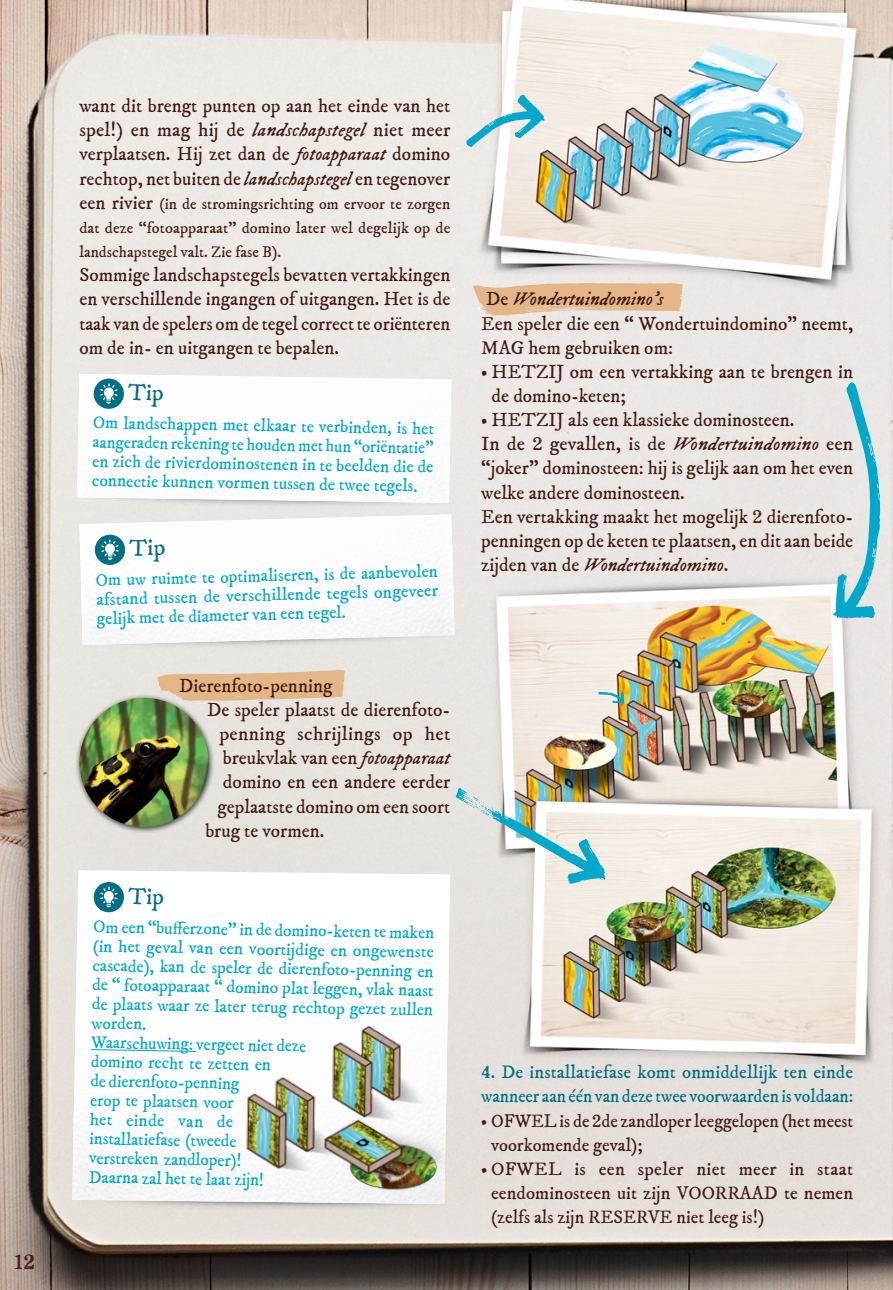
<style>
.page{position:relative;width:893px;height:1290px;background:#fff}
.page>*{position:absolute;margin:0;border:0;box-sizing:border-box;transform-origin:0 0}
.t1{font:500 21px "Appareo";color:#411a15}
.TXT_courant{font:19.25px/24.2px "IM FELL DW Pica PRO Roman";color:#411a15;text-align:justify}
.TXT_courant-2{font:19.25px "IM FELL DW Pica PRO Italic";color:#411a15}
.TXT_courant-3{font:18.38px/24.2px "IM FELL DW Pica PRO Roman";color:#411a15}
.TXT_courant-4{font:18.38px/24.2px "IM FELL DW Pica PRO Roman";letter-spacing:-.005em;color:#006f86}
.Texte_tips{font:17.5px/19.2px "IM FELL DW Pica PRO Roman";color:#00a9cb;text-align:justify}
.TXT_courant-5{font:15.75px/24.2px "IM FELL DW Pica PRO Roman";color:#411a15;text-align:justify}
.s1{font-family:"IM FELL DW Pica PRO Italic"}
.s2{font-size:19.25px}
.s3{font-family:"IM FELL DW Pica PRO Roman"}
.s4{font-family:"Appareo";font-weight:500}
</style>
<div class="page">
<img style="left:0;top:0;width:893px;height:1290px">
<div style="left:75px;top:694px;width:140px;height:140px;background:#000;opacity:.75"></div>
<img style="left:79px;top:698px;width:130px;height:129px;border-radius:65px">
<img style="left:77px;top:374px;width:374px;height:129px">
<div style="left:94px;top:378px;width:30px;height:31px;background:#006f86;border-radius:50%"></div>
<svg style="left:100px;top:383px;width:17px;height:21px"></svg>
<svg style="left:72px;top:870px;width:378px;height:128px"></svg>
<img style="left:72px;top:940px;width:377px;height:264px">
<div style="left:94px;top:882px;width:30px;height:30px;background:#006f86;border-radius:50%"></div>
<svg style="left:100px;top:887px;width:18px;height:20px"></svg>
<img style="left:79px;top:514px;width:376px;height:131px">
<div style="left:95px;top:534px;width:30px;height:31px;background:#006f86;border-radius:50%"></div>
<svg style="left:101px;top:539px;width:18px;height:21px"></svg>
<img style="left:166px;top:998px;width:436px;height:239px">
<svg style="left:598px;top:692px;width:26px;height:12px"></svg>
<svg style="left:157px;top:669px;width:188px;height:32px;background:#e4be99"></svg>
<svg style="left:473px;top:283px;width:210px;height:32px;background:#e5be99"></svg>
<svg style="left:466px;top:95px;width:79px;height:52px;background:#b7dce0"></svg>
<svg style="left:833px;top:382px;width:47px;height:236px;background:#aed6dc"></svg>
<img style="left:456px;top:788px;width:149px;height:96px">
<svg style="left:90px;top:1049px;width:107px;height:3px"></svg>
<svg style="left:128px;top:383px;width:35px;height:24px"></svg>
<svg style="left:129px;top:539px;width:36px;height:23px"></svg>
<svg style="left:128px;top:887px;width:36px;height:24px"></svg>
<p class="t1" style="left:15px;top:1247px;width:22px">12</p>
<p class="TXT_courant" style="left:79px;top:94px;width:373px">want dit brengt punten op aan het einde van het spel!) en mag hij de <span class="s1">landschapstegel</span> niet meer verplaatsen. Hij zet dan de <span class="s1">fotoapparaat</span> domino rechtop, net buiten de <span class="s1">landschapstegel</span> en tegenover</p>
<p class="TXT_courant-5" style="left:79px;top:192px;width:373px"><span class="s2">een rivier</span> (in de stromingsrichting om ervoor te zorgen dat deze “fotoapparaat” domino later wel degelijk op de landschapstegel valt. Zie fase B).</p>
<p class="TXT_courant" style="left:79px;top:263px;width:372px">Sommige landschapstegels bevatten vertakkingen en verschillende ingangen of uitgangen. Het is de taak van de spelers om de tegel correct te oriënteren om de in- en uitgangen te bepalen.</p>
<p class="Texte_tips" style="left:93px;top:413px;width:343px;rotate:1deg">Om landschappen met elkaar te verbinden, is het aangeraden rekening te houden met hun “oriëntatie” en zich de rivierdominostenen in te beelden die de connectie kunnen vormen tussen de twee tegels.</p>
<p class="Texte_tips" style="left:95px;top:572px;width:344px;rotate:-2deg">Om uw ruimte te optimaliseren, is de aanbevolen</p>
<p class="Texte_tips" style="left:96px;top:588px;width:344px;rotate:-1deg">afstand tussen de verschillende tegels ongeveer</p>
<p class="Texte_tips" style="left:96px;top:610px;width:251px;rotate:-2deg">gelijk met de diameter van een tegel.</p>
<p class="TXT_courant" style="left:179px;top:674px;width:155px">Dierenfoto-penning</p>
<p class="TXT_courant" style="left:207px;top:698px;width:245px">De speler plaatst de dierenfoto-</p>
<p class="TXT_courant" style="left:219px;top:722px;width:233px">penning schrijlings op het</p>
<p class="TXT_courant" style="left:223px;top:746px;width:229px">breukvlak van een <span class="s1">fotoapparaat</span></p>
<p class="TXT_courant" style="left:223px;top:770px;width:229px">domino en een andere eerder</p>
<p class="TXT_courant" style="left:218px;top:794px;width:234px">geplaatste domino om een soort</p>
<p class="TXT_courant" style="left:205px;top:819px;width:120px">brug te vormen.</p>
<p class="TXT_courant-2" style="left:486px;top:288px;width:179px"><span class="s3">De</span> Wondertuindomino’s</p>
<p class="TXT_courant" style="left:481px;top:311px;width:374px">Een speler die een “ Wondertuindomino” neemt,<br>MAG hem gebruiken om:</p>
<p class="TXT_courant" style="left:492px;top:360px;width:363px;text-indent:-10px">• HETZIJ om een vertakking aan te brengen in de domino-keten;</p>
<p class="TXT_courant" style="left:481px;top:408px;width:315px">• HETZIJ als een klassieke dominosteen.</p>
<p class="TXT_courant" style="left:481px;top:432px;width:374px">In de <span class="s4">2</span> gevallen, is de <span class="s1">Wondertuindomino</span> een “joker” dominosteen: hij is gelijk aan om het even welke andere dominosteen.</p>
<p class="TXT_courant" style="left:481px;top:505px;width:374px">Een vertakking maakt het mogelijk <span class="s4">2</span> dierenfoto&shy;penningen op de keten te plaatsen, en dit aan beide zijden van de <span class="s1">Wondertuindomino</span>.</p>
<p class="Texte_tips" style="left:93px;top:917px;width:343px;rotate:1deg">Om een “buff erzone” in de domino-keten te maken (in het geval van een voortijdige en ongewenste cascade), kan de speler de dierenfoto-penning en de “ fotoapparaat “ domino plat leggen, vlak naast de plaats waar ze later terug rechtop gezet zullen worden.</p>
<p class="Texte_tips" style="left:91px;top:1033px;width:217px;text-align:left;rotate:1deg">Waarschuwing: vergeet niet deze domino recht te zetten en<br>de dierenfoto-penning<br>erop te plaatsen voor<br>het einde van de installatiefase (tweede verstreken zandloper)!<br>Daarna zal het te laat zijn!</p>
<p class="TXT_courant-4" style="left:481px;top:1060px;width:374px"><span class="s4">4</span>. De installatiefase komt onmiddellijk ten einde wanneer aan één van deze twee voorwaarden is voldaan:</p>
<p class="TXT_courant-3" style="left:491px;top:1109px;width:364px;text-indent:-10px">• OFWEL is de <span class="s4">2</span>de zandloper leeggelopen (het meest voorkomende geval);</p>
<p class="TXT_courant-3" style="left:491px;top:1157px;width:364px;text-align:justify;text-indent:-10px">• OFWEL is een speler niet meer in staat eendominosteen uit zijn VOORRAAD te nemen (zelfs als zijn RESERVE niet leeg is!)</p>
</div>
